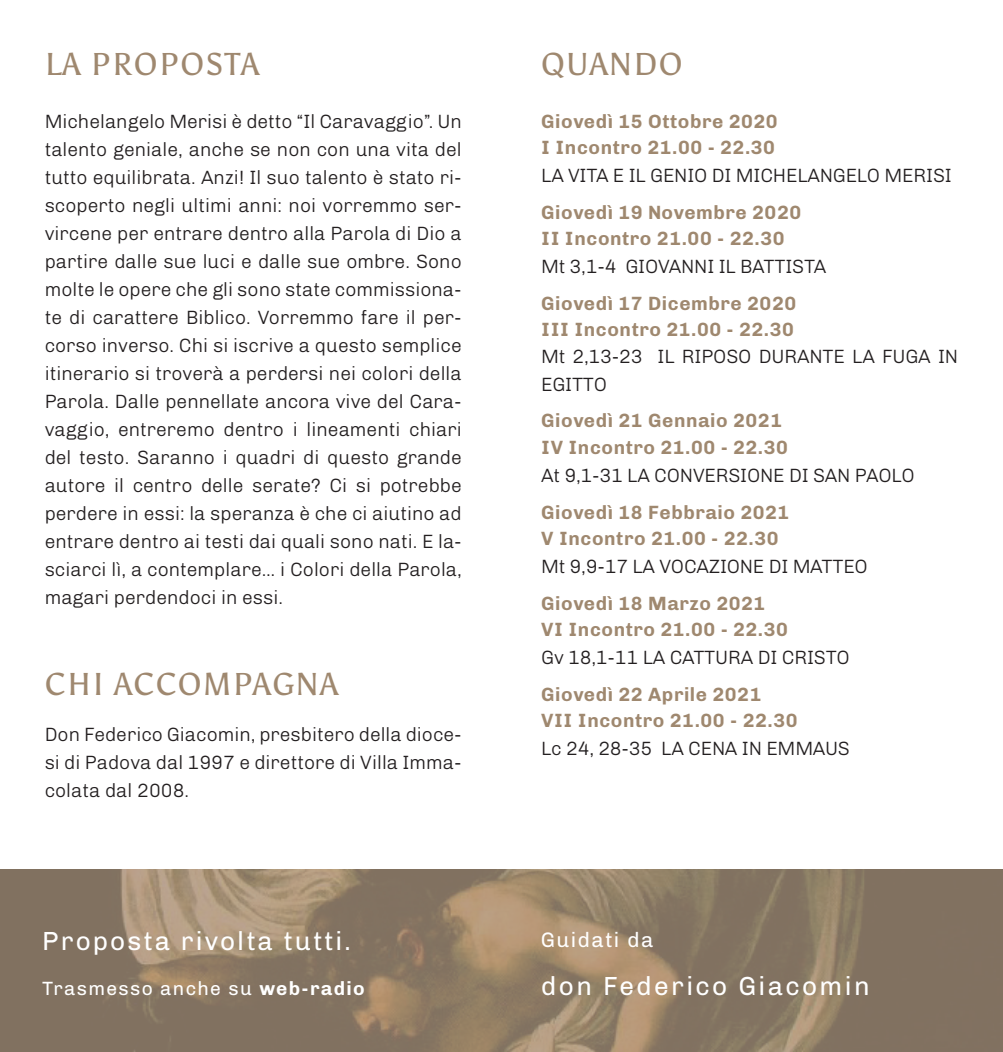
<style>
.page{position:relative;width:1003px;height:1052px;background:#fff}
.page>*{position:absolute;margin:0;border:0;box-sizing:border-box;transform-origin:0 0}
.t1{font:31.5px "Asul";letter-spacing:.05em;color:#9f886f}
.t2{font:26.25px "Chivo";letter-spacing:.08em;color:#fff}
.t3{font:21px "Chivo";letter-spacing:.07em;color:#fff}
.t4{font:300 19.25px/28px "Chivo";letter-spacing:-.01em;color:#231f20;text-align:justify}
.t5{font:700 19.25px "Chivo";letter-spacing:.03em;color:#9f886f}
.t6{font:19.25px "Chivo";letter-spacing:.07em;color:#fff}
.s1{font-weight:700}
</style>
<div class="page">
<svg style="left:0;top:869px;width:1002px;height:183px;background:#8e7c66"></svg>
<p class="t1" style="left:45px;top:45px;width:216px">LA PROPOSTA</p>
<p class="t1" style="left:541px;top:45px;width:143px">QUANDO</p>
<p class="t4" style="left:45px;top:106px;width:418px">Michelangelo Merisi è detto “Il Caravaggio”. Un talento geniale, anche se non con una vita del tutto equilibrata. Anzi! Il suo talento è stato ri&shy;scoperto negli ultimi anni: noi vorremmo ser&shy;vircene per entrare dentro alla Parola di Dio a partire dalle sue luci e dalle sue ombre. Sono molte le opere che gli sono state commissiona&shy;te di carattere Biblico. Vorremmo fare il per&shy;corso inverso. Chi si iscrive a questo semplice itinerario si troverà a perdersi nei colori della Parola. Dalle pennellate ancora vive del Cara&shy;vaggio, entreremo dentro i lineamenti chiari del testo. Saranno i quadri di questo grande autore il centro delle serate? Ci si potrebbe perdere in essi: la speranza è che ci aiutino ad entrare dentro ai testi dai quali sono nati. E la&shy;sciarci lì, a contemplare… i Colori della Parola, magari perdendoci in essi.</p>
<p class="t5" style="left:541px;top:106px;width:238px">Giovedì 15 Ottobre 2020</p>
<p class="t5" style="left:541px;top:133px;width:235px">I Incontro 21.00 - 22.30</p>
<p class="t4" style="left:541px;top:160px;width:412px">LA VITA E IL GENIO DI MICHELANGELO MERISI</p>
<p class="t5" style="left:541px;top:197px;width:261px">Giovedì 19 Novembre 2020</p>
<p class="t5" style="left:541px;top:224px;width:245px">II Incontro 21.00 - 22.30</p>
<p class="t4" style="left:541px;top:251px;width:286px">Mt 3,1-4 GIOVANNI IL BATTISTA</p>
<p class="t5" style="left:541px;top:288px;width:256px">Giovedì 17 Dicembre 2020</p>
<p class="t5" style="left:541px;top:315px;width:254px">III Incontro 21.00 - 22.30</p>
<p class="t4" style="left:541px;top:341px;width:418px">Mt 2,13-23 IL RIPOSO DURANTE LA FUGA IN<br>EGITTO</p>
<p class="t5" style="left:541px;top:406px;width:242px">Giovedì 21 Gennaio 2021</p>
<p class="t5" style="left:541px;top:432px;width:248px">IV Incontro 21.00 - 22.30</p>
<p class="t4" style="left:541px;top:460px;width:375px">At 9,1-31 LA CONVERSIONE DI SAN PAOLO</p>
<p class="t5" style="left:541px;top:497px;width:249px">Giovedì 18 Febbraio 2021</p>
<p class="t5" style="left:541px;top:523px;width:239px">V Incontro 21.00 - 22.30</p>
<p class="t4" style="left:541px;top:551px;width:328px">Mt 9,9-17 LA VOCAZIONE DI MATTEO</p>
<p class="t5" style="left:541px;top:588px;width:225px">Giovedì 18 Marzo 2021</p>
<p class="t5" style="left:541px;top:614px;width:248px">VI Incontro 21.00 - 22.30</p>
<p class="t4" style="left:541px;top:642px;width:310px">Gv 18,1-11 LA CATTURA DI CRISTO</p>
<p class="t5" style="left:541px;top:679px;width:222px">Giovedì 22 Aprile 2021</p>
<p class="t5" style="left:541px;top:705px;width:258px">VII Incontro 21.00 - 22.30</p>
<p class="t4" style="left:541px;top:733px;width:310px">Lc 24, 28-35 LA CENA IN EMMAUS</p>
<p class="t1" style="left:45px;top:665px;width:295px">CHI ACCOMPAGNA</p>
<p class="t4" style="left:45px;top:719px;width:418px">Don Federico Giacomin, presbitero della dioce&shy;si di Padova dal 1997 e direttore di Villa Imma&shy;colata dal 2008.</p>
<p class="t2" style="left:42px;top:921px;width:310px">Proposta rivolta tutti.</p>
<p class="t3" style="left:540px;top:923px;width:114px">Guidati da</p>
<p class="t6" style="left:42px;top:973px;width:324px">Trasmesso anche su <span class="s1">web-radio</span></p>
<p class="t2" style="left:541px;top:966px;width:330px">don Federico Giacomin</p>
</div>
